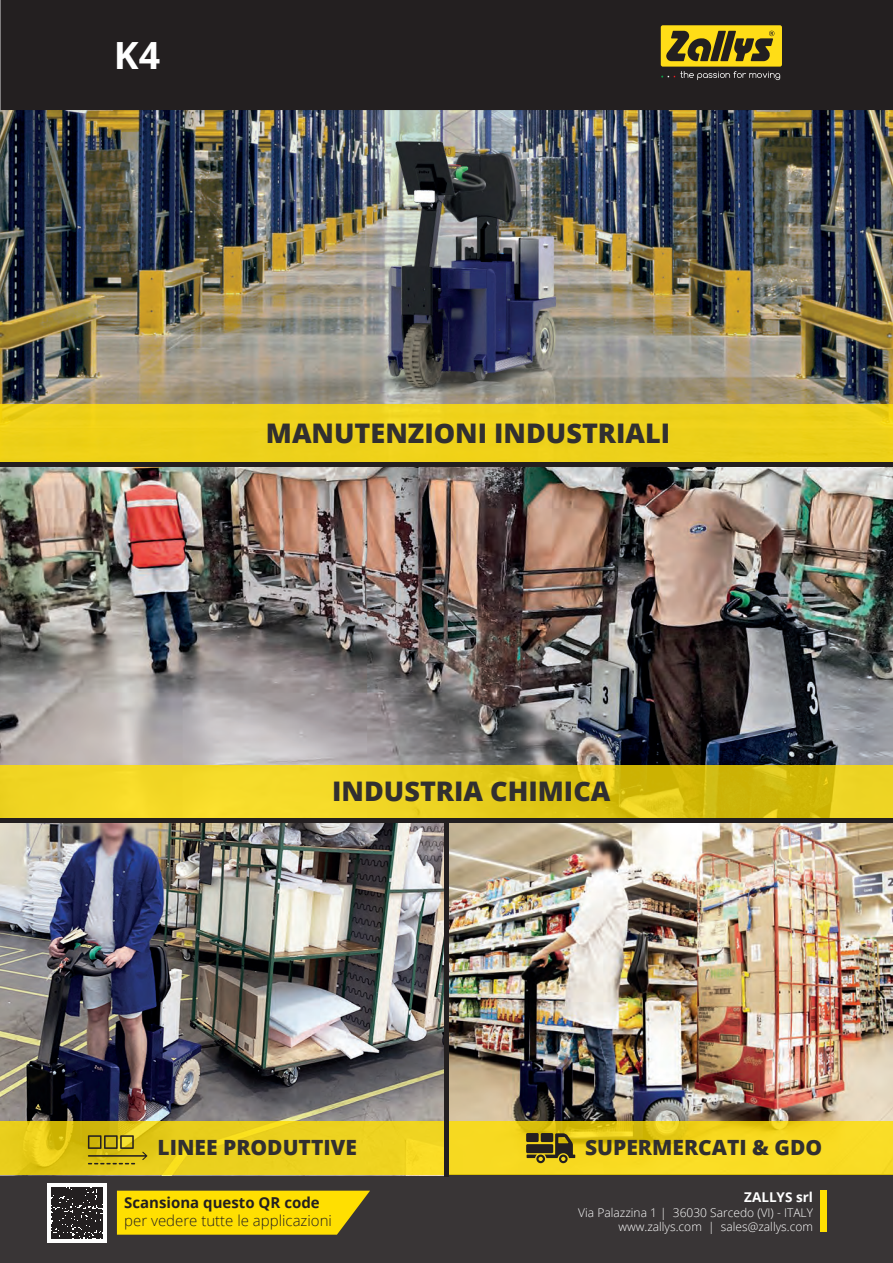
<style>
.page{position:relative;width:893px;height:1263px;background:#fff}
.page>*{position:absolute;margin:0;border:0;box-sizing:border-box;transform-origin:0 0}
.t1{font:700 37.5px "Open Sans";color:#fff}
.t2{font:800 27px "Open Sans";color:#312f30}
.t3{font:800 21px "Open Sans";color:#312f30}
.t4{font:300 15px "Open Sans";color:#231f20}
.t5{font:700 15px "Open Sans";color:#231f20}
.t6{font:700 13.5px "Open Sans";color:#fff}
.t7{font:300 12px "Open Sans";color:#fff}
</style>
<div class="page">
<div style="left:0;top:1175px;width:893px;height:88px;background:#393536"></div>
<img style="left:449px;top:823px;width:444px;height:298px">
<img style="left:0;top:823px;width:444px;height:298px">
<svg style="left:0;top:1121px;width:893px;height:54px;fill:#efd320"></svg>
<img style="left:0;top:467px;width:893px;height:298px">
<svg style="left:0;top:765px;width:893px;height:53px;fill:#eed422"></svg>
<img style="left:0;top:110px;width:893px;height:294px">
<div style="left:0;top:404px;width:893px;height:60px;background:#eed11a"></div>
<div style="left:1px;top:1px;width:892px;height:108px;background:#231f20"></div>
<div style="left:0;top:0;width:893px;height:110px;border:2px solid #231f20"></div>
<div style="left:0;top:818px;width:893px;height:5px;background:#231f20"></div>
<svg style="left:661px;top:71px;width:119px;height:9px"></svg>
<div style="left:661px;top:25px;width:121px;height:42px;background:#ffdd17;border-radius:2px"></div>
<svg style="left:666px;top:31px;width:108px;height:30px"></svg>
<div style="left:820px;top:1189px;width:7px;height:42px;background:#ffdf01"></div>
<div style="left:0;top:462px;width:893px;height:5px;background:#231f20"></div>
<div style="left:444px;top:820px;width:5px;height:357px;background:#231f20"></div>
<div style="left:47px;top:1183px;width:59px;height:59px;background:#fff"></div>
<svg style="left:51px;top:1187px;width:51px;height:51px"></svg>
<svg style="left:117px;top:1191px;width:253px;height:44px"></svg>
<svg style="left:88px;top:1135px;width:59px;height:29px"></svg>
<svg style="left:526px;top:1133px;width:49px;height:30px"></svg>
<p class="t1" style="left:114px;top:29px;width:48px">K4</p>
<p class="t2" style="left:266px;top:413px;width:406px">MANUTENZIONI INDUSTRIALI</p>
<p class="t2" style="left:332px;top:771px;width:280px">INDUSTRIA CHIMICA</p>
<p class="t3" style="left:158px;top:1131px;width:201px">LINEE PRODUTTIVE</p>
<p class="t3" style="left:585px;top:1131px;width:239px">SUPERMERCATI &amp; GDO</p>
<p class="t5" style="left:124px;top:1192px;width:197px">Scansiona questo QR code</p>
<p class="t4" style="left:124px;top:1210px;width:209px">per vedere tutte le applicazioni</p>
<p class="t6" style="left:744px;top:1188px;width:70px">ZALLYS srl</p>
<p class="t7" style="left:578px;top:1204px;width:236px">Via Palazzina 1 | 36030 Sarcedo (VI) - ITALY</p>
<p class="t7" style="left:618px;top:1218px;width:196px">www.zallys.com | sales@zallys.com</p>
</div>
